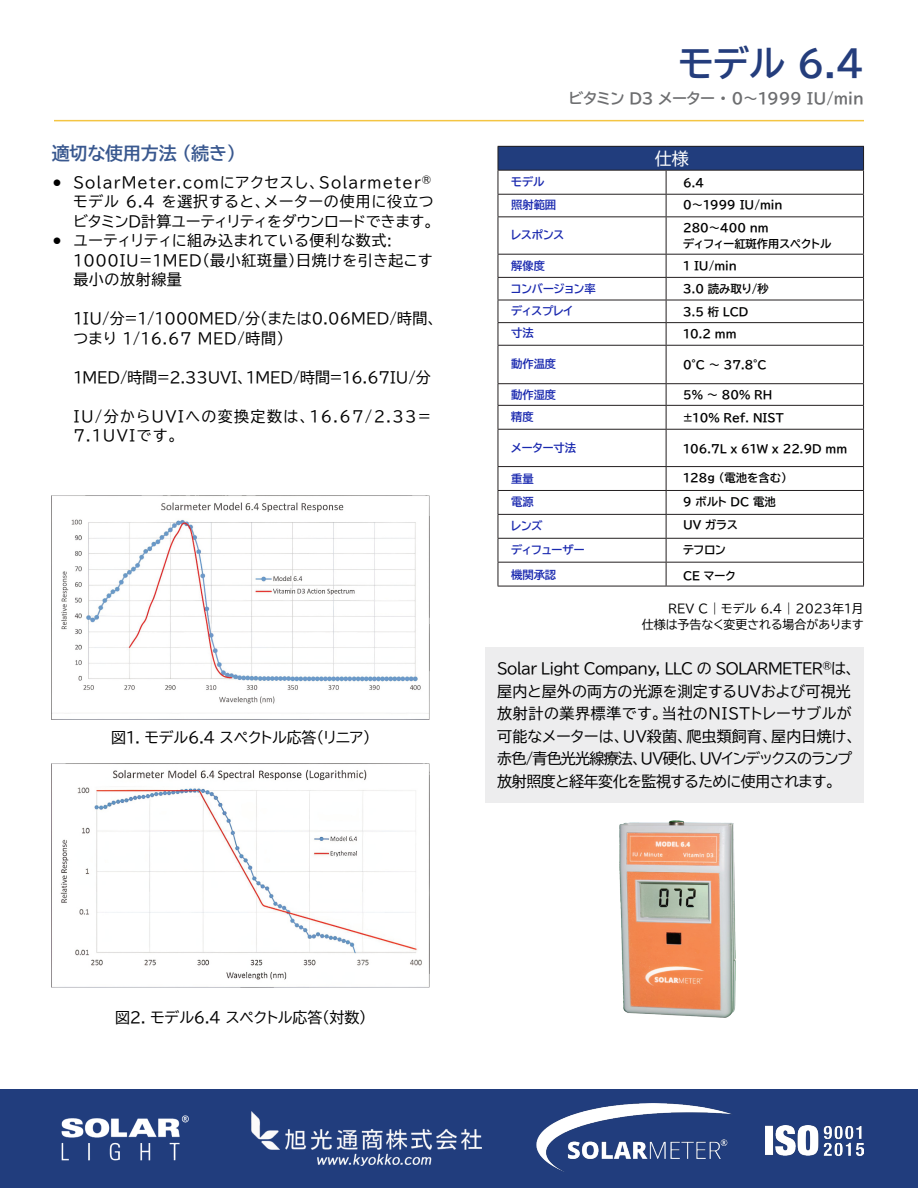
<style>
.page{position:relative;width:918px;height:1188px;background:#fff}
.page>*{position:absolute;margin:0;border:0;box-sizing:border-box;transform-origin:0 0}
.t1{font:36px "BIZ UDP Gothic Bold";color:#243d7c}
.t2{font:18px "BIZ UDP Gothic Bold";letter-spacing:-.01em;color:#39588f}
.t3{font:16.95px "BIZ UDP Gothic";color:#fff}
.t4{font:15px/22.5px "BIZ UDP Gothic";letter-spacing:-.03em;color:#000}
.t5{font:15px/19.5px "BIZ UDP Gothic";letter-spacing:.06em;color:#000}
.t6{font:15px "BIZ UDP Gothic";letter-spacing:-.01em;color:#000}
.t7{font:15px/19.5px "BIZ UDP Gothic";letter-spacing:.04em;color:#000}
.t8{font:15px/19.5px "BIZ UDP Gothic";letter-spacing:.01em;color:#000}
.t9{font:15px/19.5px "BIZ UDP Gothic";letter-spacing:.09em;color:#000}
.t10{font:15px "BIZ UDP Gothic Bold";color:#6d6e70}
.t11{font:12px/16.5px "BIZ UDP Gothic";color:#000;text-align:right}
.t12{font:11.25px/22.4px "BIZ UDP Gothic Bold";color:#000}
.t13{font:11.25px/22.4px "BIZ UDP Gothic Bold";color:#1a29af}
.s1{font-size:30px}
</style>
<div class="page">
<div style="left:486px;top:647px;width:378px;height:155px;background:#ededee"></div>
<hr style="left:54px;top:120px;width:810px;height:1px;background:#f4c543">
<div style="left:0;top:1090px;width:918px;height:98px;background:#213d7d"></div>
<div style="left:498px;top:146px;width:366px;height:24px;background:#213d7d"></div>
<hr style="left:498px;top:146px;width:168px;height:1px;background:#231f20">
<hr style="left:666px;top:146px;width:198px;height:1px;background:#231f20">
<hr style="left:498px;top:170px;width:168px;height:1px;background:#231f20">
<hr style="left:666px;top:170px;width:198px;height:1px;background:#231f20">
<hr style="left:498px;top:194px;width:168px;height:1px;background:#231f20">
<svg style="left:498px;top:147px;width:1px;height:69px"></svg>
<hr style="left:666px;top:194px;width:198px;height:1px;background:#231f20">
<svg style="left:666px;top:171px;width:1px;height:45px"></svg>
<svg style="left:863px;top:147px;width:1px;height:69px"></svg>
<hr style="left:498px;top:216px;width:168px;height:1px;background:#231f20">
<hr style="left:498px;top:217px;width:1px;height:37px;background:#231f20">
<hr style="left:666px;top:216px;width:198px;height:1px;background:#231f20">
<hr style="left:666px;top:217px;width:1px;height:37px;background:#231f20">
<hr style="left:863px;top:217px;width:1px;height:37px;background:#231f20">
<hr style="left:498px;top:254px;width:168px;height:1px;background:#231f20">
<hr style="left:666px;top:254px;width:198px;height:1px;background:#231f20">
<hr style="left:498px;top:277px;width:168px;height:1px;background:#231f20">
<hr style="left:666px;top:277px;width:198px;height:1px;background:#231f20">
<hr style="left:498px;top:300px;width:168px;height:1px;background:#231f20">
<hr style="left:666px;top:300px;width:198px;height:1px;background:#231f20">
<hr style="left:498px;top:322px;width:168px;height:1px;background:#231f20">
<svg style="left:498px;top:255px;width:1px;height:90px"></svg>
<hr style="left:666px;top:322px;width:198px;height:1px;background:#231f20">
<svg style="left:666px;top:255px;width:1px;height:90px"></svg>
<svg style="left:863px;top:255px;width:1px;height:90px"></svg>
<hr style="left:498px;top:345px;width:168px;height:1px;background:#231f20">
<hr style="left:498px;top:346px;width:1px;height:37px;background:#231f20">
<hr style="left:666px;top:345px;width:198px;height:1px;background:#231f20">
<hr style="left:666px;top:346px;width:1px;height:37px;background:#231f20">
<hr style="left:863px;top:346px;width:1px;height:37px;background:#231f20">
<hr style="left:498px;top:383px;width:168px;height:1px;background:#231f20">
<hr style="left:666px;top:383px;width:198px;height:1px;background:#231f20">
<hr style="left:498px;top:405px;width:168px;height:1px;background:#231f20">
<svg style="left:498px;top:384px;width:1px;height:45px"></svg>
<hr style="left:666px;top:405px;width:198px;height:1px;background:#231f20">
<svg style="left:666px;top:384px;width:1px;height:45px"></svg>
<svg style="left:863px;top:384px;width:1px;height:45px"></svg>
<hr style="left:498px;top:429px;width:168px;height:1px;background:#231f20">
<hr style="left:498px;top:430px;width:1px;height:36px;background:#231f20">
<hr style="left:666px;top:429px;width:198px;height:1px;background:#231f20">
<hr style="left:666px;top:430px;width:1px;height:36px;background:#231f20">
<hr style="left:863px;top:430px;width:1px;height:36px;background:#231f20">
<hr style="left:498px;top:466px;width:168px;height:1px;background:#231f20">
<hr style="left:666px;top:466px;width:198px;height:1px;background:#231f20">
<hr style="left:498px;top:490px;width:168px;height:1px;background:#231f20">
<hr style="left:666px;top:490px;width:198px;height:1px;background:#231f20">
<hr style="left:498px;top:514px;width:168px;height:1px;background:#231f20">
<hr style="left:666px;top:514px;width:198px;height:1px;background:#231f20">
<hr style="left:498px;top:538px;width:168px;height:1px;background:#231f20">
<hr style="left:666px;top:538px;width:198px;height:1px;background:#231f20">
<hr style="left:498px;top:562px;width:168px;height:1px;background:#231f20">
<svg style="left:498px;top:467px;width:1px;height:119px"></svg>
<hr style="left:666px;top:562px;width:198px;height:1px;background:#231f20">
<svg style="left:666px;top:467px;width:1px;height:119px"></svg>
<svg style="left:863px;top:467px;width:1px;height:119px"></svg>
<hr style="left:498px;top:586px;width:168px;height:1px;background:#231f20">
<hr style="left:666px;top:586px;width:198px;height:1px;background:#231f20">
<img style="left:537px;top:1103px;width:194px;height:68px">
<img style="left:765px;top:1125px;width:98px;height:31px">
<img style="left:61px;top:1115px;width:128px;height:46px">
<img style="left:252px;top:1112px;width:229px;height:54px">
<img style="left:51px;top:495px;width:379px;height:225px">
<img style="left:51px;top:763px;width:379px;height:225px">
<img style="left:620px;top:820px;width:116px;height:198px">
<p class="t2" style="left:52px;top:145px;width:186px">適切な使用方法 (続き)</p>
<p class="t5" style="left:73px;top:172px;width:362px;text-indent:-22px"><span class="s1">•</span> SolarMeter.comにアクセスし、Solarmeter<sup>®</sup>モデル 6.4 を選択すると、メーターの使用に役立つビタミンD計算ユーティリティをダウンロードできます。</p>
<p class="t7" style="left:73px;top:231px;width:361px;text-indent:-22px"><span class="s1">•</span> ユーティリティに組み込まれている便利な数式:<br>1000IU=1MED(最小紅斑量)日焼けを引き起こす最小の放射線量</p>
<p class="t8" style="left:73px;top:309px;width:365px">1IU/分=1/1000MED/分(または0.06MED/時間、つまり 1/16.67 MED/時間)</p>
<p class="t6" style="left:73px;top:370px;width:359px">1MED/時間=2.33UVI、1MED/時間=16.67IU/分</p>
<p class="t9" style="left:73px;top:406px;width:359px">IU/分からUVIへの変換定数は、16.67/2.33=<br>7.1UVIです。</p>
<p class="t6" style="left:111px;top:730px;width:261px">図1. モデル6.4 スペクトル応答（リニア）</p>
<h1 class="t1" style="left:679px;top:46px;width:187px">モデル 6.4</h1>
<p class="t10" style="left:569px;top:91px;width:296px">ビタミン D3 メーター • 0～1999 IU/min</p>
<p class="t13" style="left:511px;top:170px;width:47px;line-height:22.8px">モデル照射範囲</p>
<p class="t13" style="left:511px;top:224px;width:55px">レスポンス</p>
<p class="t13" style="left:511px;top:254px;width:86px">解像度<br>コンバージョン率ディスプレイ<br>寸法</p>
<p class="t13" style="left:511px;top:353px;width:47px">動作温度</p>
<p class="t13" style="left:511px;top:384px;width:47px;line-height:21.9px">動作湿度精度</p>
<p class="t13" style="left:511px;top:436px;width:67px">メーター寸法</p>
<p class="t13" style="left:511px;top:466px;width:75px;line-height:23.9px">重量<br>電源<br>レンズ<br>ディフューザー</p>
<p class="t13" style="left:511px;top:563px;width:47px">機関承認</p>
<p class="t3" style="left:655px;top:150px;width:35px">仕様</p>
<p class="t12" style="left:683px;top:172px;width:101px">6.4<br>0～1999 IU/min<br>280～400 nm</p>
<p class="t12" style="left:683px;top:233px;width:150px">ディフィー紅斑作用スペクトル<br>1 IU/min<br>3.0 読み取り/秒<br>3.5 桁 LCD<br>10.2 mm</p>
<p class="t12" style="left:683px;top:353px;width:85px">0°C ～ 37.8°C</p>
<p class="t12" style="left:683px;top:383px;width:102px;line-height:23px">5% ～ 80% RH ±10% Ref. NIST</p>
<p class="t12" style="left:683px;top:437px;width:166px">106.7L x 61W x 22.9D mm</p>
<p class="t12" style="left:683px;top:466px;width:105px;line-height:23.7px">128g (電池を含む)<br>9 ボルト DC 電池<br>UV ガラス</p>
<p class="t12" style="left:683px;top:539px;width:44px">テフロン</p>
<p class="t12" style="left:683px;top:564px;width:54px">CE マーク</p>
<p class="t11" style="left:642px;top:600px;width:223px">REV C | モデル 6.4 | 2023年1月<br>仕様は予告なく変更される場合があります</p>
<p class="t4" style="left:497px;top:657px;width:360px">Solar Light Company, LLC の SOLARMETER<sup>®</sup>は、屋内と屋外の両方の光源を測定するUVおよび可視光放射計の業界標準です。当社のNISTトレーサブルが可能なメーターは、UV殺菌、爬虫類飼育、屋内日焼け、赤色/青色光光線療法、UV硬化、UVインデックスのランプ放射照度と経年変化を監視するために使用されます。</p>
<p class="t6" style="left:115px;top:1010px;width:253px">図2. モデル6.4 スペクトル応答（対数）</p>
</div>
